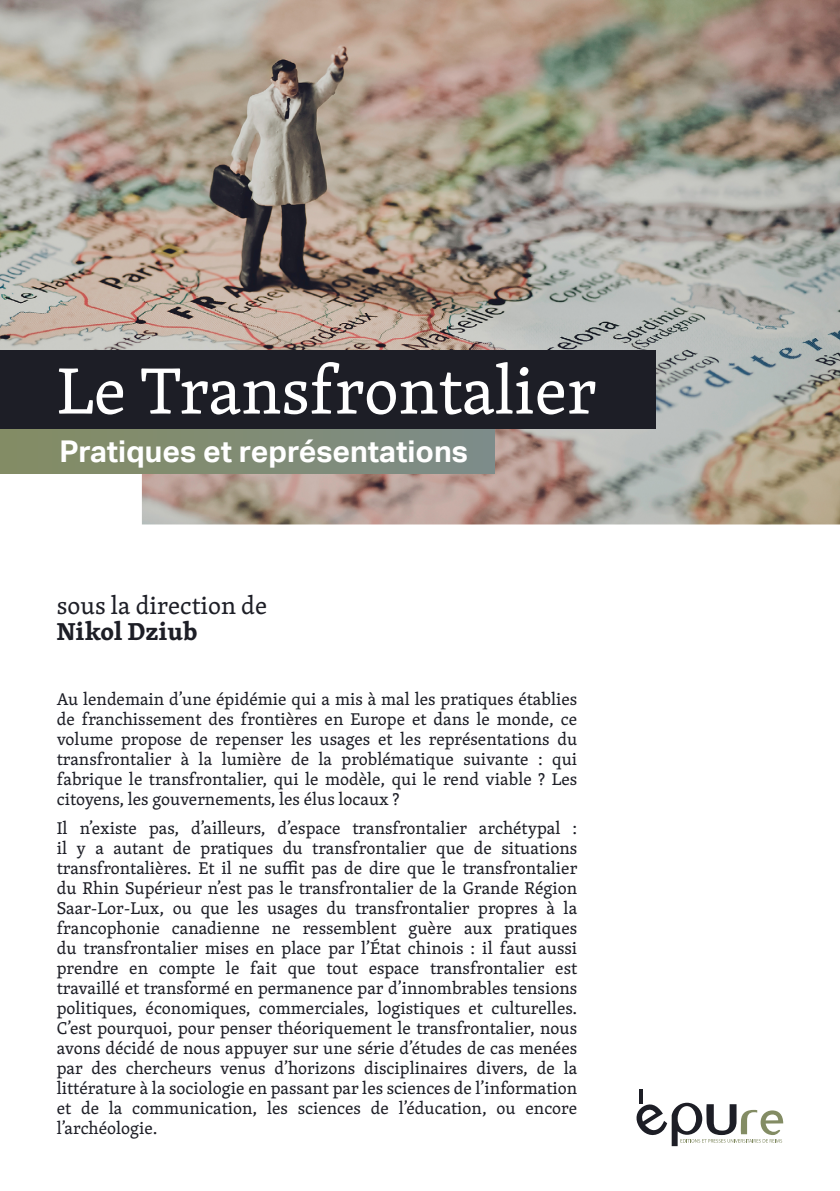
<style>
.page{position:relative;width:840px;height:1191px;background:#fff}
.page>*{position:absolute;margin:0;border:0;box-sizing:border-box;transform-origin:0 0}
.t1{font:67.2px "Skolar Latin";color:#fff}
.t2{font:700 30px "Aktiv Grotesk";color:#fff}
.t3{font:25.2px "Skolar Latin";color:#1d1e26}
.t4{font:700 25.2px "Skolar Latin";color:#1d1e26}
.t5{font:17.6px/20px "Skolar Latin";color:#1d1e26;text-align:justify}
</style>
<div class="page">
<hr style="left:639px;top:1089px;width:3px;height:15px;background:#1d1e26">
<svg style="left:636px;top:1102px;width:146px;height:44px"></svg>
<img style="left:0;top:0;width:839px;height:524px">
<div style="left:0;top:351px;width:655px;height:78px;background:#1d1e26"></div>
<div style="left:0;top:429px;width:494px;height:44px;background:linear-gradient(to right,#838c62,#7d8c89)"></div>
<h1 class="t1" style="left:57px;top:341px;width:540px">Le Transfrontalier</h1>
<h2 class="t2" style="left:59px;top:433px;width:410px">Pratiques et représentations</h2>
<h3 class="t3" style="left:57px;top:587px;width:212px">sous la direction de</h3>
<h3 class="t4" style="left:57px;top:611px;width:142px">Nikol Dziub</h3>
<p class="t5" style="left:57px;top:689px;width:521px">Au lendemain d’une épidémie qui a mis à mal les pratiques établies de franchissement des frontières en Europe et dans le monde, ce volume propose de repenser les usages et les représentations du transfrontalier à la lumière de la problématique suivante : qui fabrique le transfrontalier, qui le modèle, qui le rend viable ? Les citoyens, les gouvernements, les élus locaux ?</p>
<p class="t5" style="left:57px;top:817px;width:521px">Il n’existe pas, d’ailleurs, d’espace transfrontalier archétypal : il y a autant de pratiques du transfrontalier que de situations transfrontalières. Et il ne suffit pas de dire que le transfrontalier du Rhin Supérieur n’est pas le transfrontalier de la Grande Région Saar-Lor-Lux, ou que les usages du transfrontalier propres à la francophonie canadienne ne ressemblent guère aux pratiques du transfrontalier mises en place par l’État chinois : il faut aussi prendre en compte le fait que tout espace transfrontalier est travaillé et transformé en permanence par d’innombrables tensions politiques, économiques, commerciales, logistiques et culturelles.<br>C’est pourquoi, pour penser théoriquement le transfrontalier, nous avons décidé de nous appuyer sur une série d’études de cas menées par des chercheurs venus d’horizons disciplinaires divers, de la littérature à la sociologie en passant par les sciences de l’information et de la communication, les sciences de l’éducation, ou encore l’archéologie.</p>
</div>
